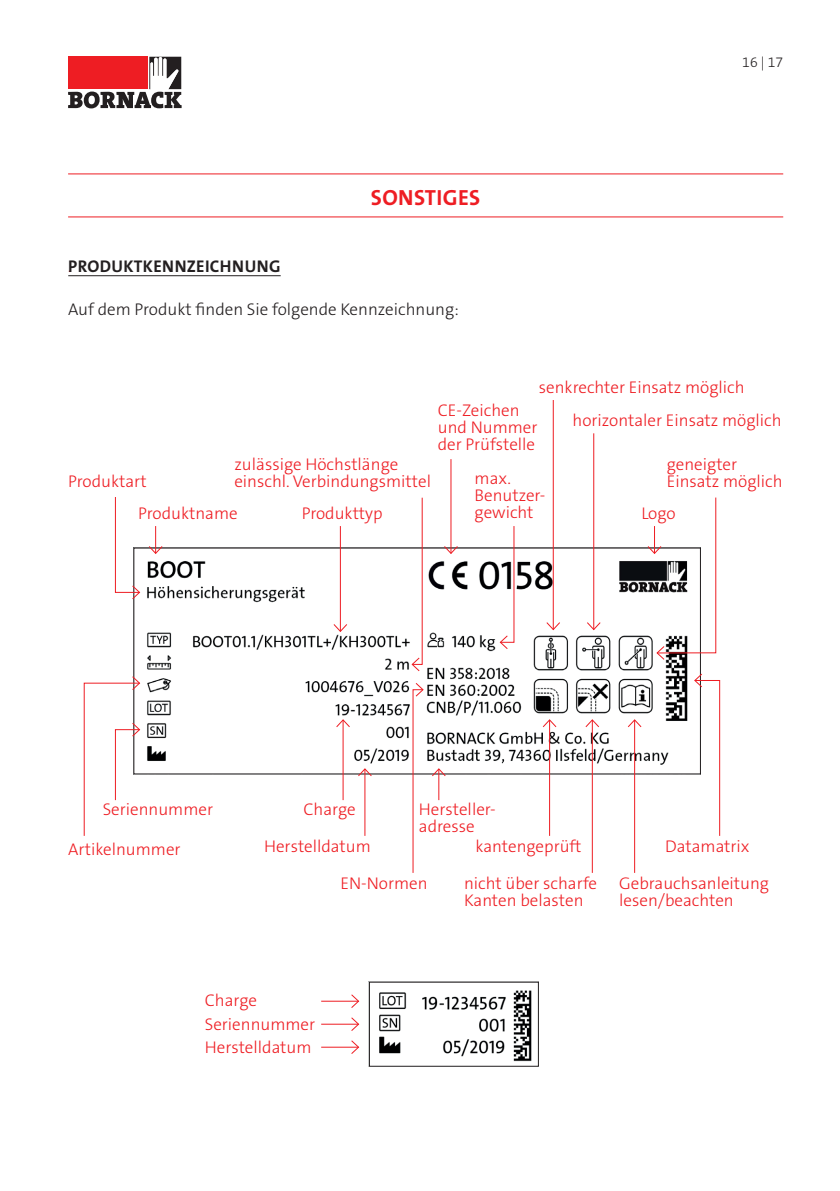
<style>
.page{position:relative;width:840px;height:1191px;background:#fff}
.page>*{position:absolute;margin:0;border:0;box-sizing:border-box;transform-origin:0 0}
.t1{font:700 22px "The Mix E2 s";letter-spacing:.02em;color:#ee1d23}
.t2{font:17px/17px "The Sans LP3 Lig";color:#ee1d23}
.t3{font:17px "The Sans LP3 Lig";color:#231f20}
.t4{font:700 17px "The Mix E2 s";letter-spacing:.02em;color:#231f20}
.t5{font:14px "The Sans LP3 Lig";color:#231f20}
.s1{font-family:"The Sans LP3 Lig";font-weight:400;color:#ee1d23}
</style>
<div class="page">
<svg style="left:68px;top:57px;width:113px;height:51px"></svg>
<img style="left:147px;top:549px;width:541px;height:223px">
<img style="left:379px;top:990px;width:153px;height:72px">
<hr style="left:68px;top:173px;width:714px;height:1px;background:#ee1d23">
<hr style="left:68px;top:216px;width:714px;height:1px;background:#ee1d23">
<hr style="left:68px;top:275px;width:212px;height:1px;background:#231f20">
<svg style="left:148px;top:526px;width:15px;height:29px"></svg>
<hr style="left:450px;top:459px;width:1px;height:94px;background:#ee1d23">
<svg style="left:443px;top:545px;width:15px;height:10px"></svg>
<hr style="left:438px;top:769px;width:1px;height:31px;background:#ee1d23">
<svg style="left:430px;top:767px;width:16px;height:10px"></svg>
<hr style="left:633px;top:720px;width:1px;height:153px;background:#ee1d23">
<svg style="left:626px;top:718px;width:16px;height:10px"></svg>
<hr style="left:364px;top:769px;width:1px;height:67px;background:#ee1d23">
<svg style="left:357px;top:767px;width:15px;height:10px"></svg>
<hr style="left:342px;top:720px;width:1px;height:80px;background:#ee1d23">
<svg style="left:335px;top:718px;width:16px;height:10px"></svg>
<hr style="left:548px;top:720px;width:1px;height:116px;background:#ee1d23">
<svg style="left:541px;top:718px;width:16px;height:10px"></svg>
<hr style="left:591px;top:720px;width:1px;height:153px;background:#ee1d23">
<svg style="left:584px;top:718px;width:16px;height:10px"></svg>
<svg style="left:693px;top:672px;width:27px;height:164px"></svg>
<svg style="left:412px;top:682px;width:12px;height:191px"></svg>
<svg style="left:114px;top:497px;width:27px;height:103px"></svg>
<svg style="left:83px;top:675px;width:58px;height:161px"></svg>
<svg style="left:410px;top:497px;width:13px;height:175px"></svg>
<hr style="left:340px;top:526px;width:1px;height:105px;background:#ee1d23">
<svg style="left:332px;top:623px;width:16px;height:10px"></svg>
<hr style="left:321px;top:1046px;width:37px;height:1px;background:#ee1d23">
<svg style="left:350px;top:1040px;width:10px;height:14px"></svg>
<hr style="left:321px;top:1023px;width:37px;height:1px;background:#ee1d23">
<svg style="left:350px;top:1017px;width:10px;height:14px"></svg>
<hr style="left:321px;top:1000px;width:37px;height:1px;background:#ee1d23">
<svg style="left:350px;top:994px;width:10px;height:14px"></svg>
<svg style="left:498px;top:526px;width:16px;height:124px"></svg>
<hr style="left:552px;top:400px;width:1px;height:229px;background:#ee1d23">
<svg style="left:545px;top:621px;width:16px;height:10px"></svg>
<hr style="left:593px;top:433px;width:1px;height:196px;background:#ee1d23">
<svg style="left:585px;top:621px;width:16px;height:10px"></svg>
<svg style="left:646px;top:497px;width:70px;height:164px"></svg>
<p class="t1" style="left:371px;top:183px;width:111px">SONSTIGES</p>
<p class="t4" style="left:68px;top:255px;width:214px"><span class="s1">.</span>PRODUKTKENNZEICHNUNG</p>
<p class="t3" style="left:68px;top:298px;width:392px">Auf dem Produkt finden Sie folgende Kennzeichnung:</p>
<p class="t5" style="left:741px;top:53px;width:42px">16 | 17</p>
<p class="t2" style="left:538px;top:378px;width:207px">senkrechter Einsatz möglich</p>
<p class="t2" style="left:68px;top:473px;width:80px">Produktart</p>
<p class="t2" style="left:234px;top:456px;width:198px">zulässige Höchstlänge einschl. Verbindungsmittel</p>
<p class="t2" style="left:437px;top:402px;width:101px">CE-Zeichen und Nummer der Prüfstelle</p>
<p class="t2" style="left:474px;top:470px;width:72px">max.<br>Benutzer-</p>
<p class="t2" style="left:138px;top:505px;width:101px">Produktname</p>
<p class="t2" style="left:301px;top:505px;width:82px">Produkttyp</p>
<p class="t2" style="left:474px;top:504px;width:60px">gewicht</p>
<p class="t2" style="left:572px;top:412px;width:210px">horizontaler Einsatz möglich</p>
<p class="t2" style="left:666px;top:456px;width:117px">geneigter<br>Einsatz möglich</p>
<p class="t2" style="left:641px;top:505px;width:36px">Logo</p>
<p class="t2" style="left:103px;top:801px;width:112px">Seriennummer</p>
<p class="t2" style="left:303px;top:801px;width:54px">Charge</p>
<p class="t2" style="left:418px;top:801px;width:78px">Hersteller&shy;adresse</p>
<p class="t2" style="left:340px;top:828px;width:89px;line-height:36.6px;text-indent:-76px">Herstelldatum<br>EN-Normen</p>
<p class="t2" style="left:464px;top:828px;width:134px;line-height:36.6px;text-align:center">kantengeprüft nicht über scharfe</p>
<p class="t2" style="left:464px;top:891px;width:121px">Kanten belasten</p>
<p class="t2" style="left:68px;top:841px;width:114px">Artikelnummer</p>
<p class="t2" style="left:619px;top:828px;width:151px;line-height:36.6px;text-indent:46px">Datamatrix<br>Gebrauchsanleitung</p>
<p class="t2" style="left:619px;top:891px;width:116px">lesen/beachten</p>
<p class="t2" style="left:205px;top:989px;width:112px;line-height:23.2px">Charge<br>Seriennummer<br>Herstelldatum</p>
</div>
